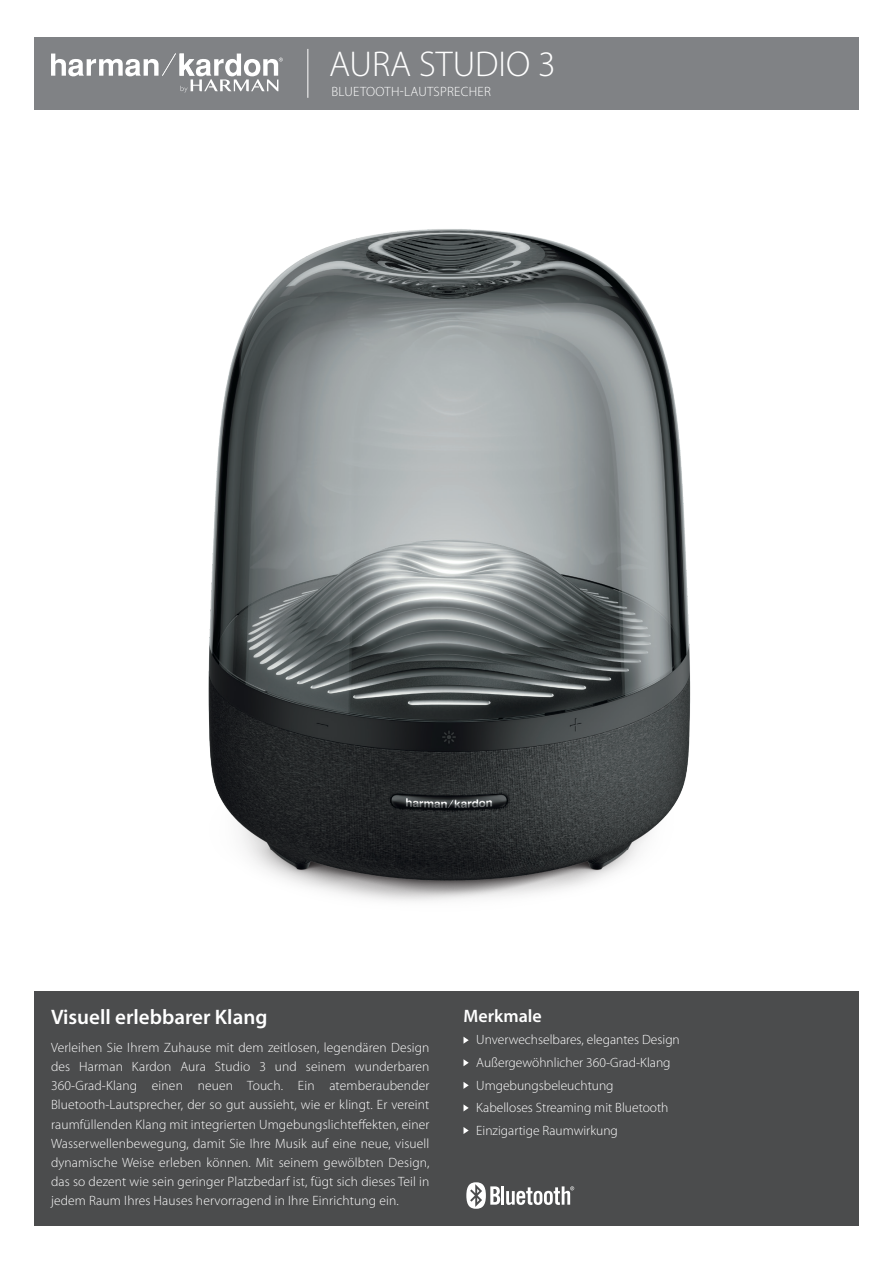
<style>
.page{position:relative;width:893px;height:1263px;background:#fff}
.page>*{position:absolute;margin:0;border:0;box-sizing:border-box;transform-origin:0 0}
.t1{font:300 36px "Myriad Pro";color:#fff}
.t2{font:600 21px "Myriad Pro";color:#fff}
.t3{font:600 18px "Myriad Pro";color:#fff}
.t4{font:300 13.5px/19.2px "Myriad Pro";color:#fff;text-align:justify}
.t5{font:300 13.5px "Myriad Pro";letter-spacing:.02em;color:#fff}
</style>
<div class="page">
<img style="left:208px;top:229px;width:483px;height:672px">
<div style="left:34px;top:991px;width:825px;height:235px;background:#4b4c4d"></div>
<svg style="left:463px;top:1037px;width:6px;height:7px"></svg>
<svg style="left:463px;top:1059px;width:6px;height:7px"></svg>
<svg style="left:463px;top:1082px;width:6px;height:7px"></svg>
<svg style="left:463px;top:1104px;width:6px;height:7px"></svg>
<svg style="left:463px;top:1127px;width:6px;height:7px"></svg>
<div style="left:34px;top:37px;width:825px;height:72px;background:#808285"></div>
<hr style="left:307px;top:49px;width:1px;height:49px;background:#fff">
<svg style="left:466px;top:1182px;width:34px;height:27px"></svg>
<hr style="left:501px;top:1186px;width:3px;height:19px;background:#fff">
<svg style="left:506px;top:1186px;width:68px;height:19px"></svg>
<svg style="left:51px;top:53px;width:232px;height:40px"></svg>
<p class="t1" style="left:329px;top:44px;width:228px">AURA STUDIO 3</p>
<p class="t5" style="left:332px;top:84px;width:161px">BLUETOOTH-LAUTSPRECHER</p>
<p class="t2" style="left:51px;top:1003px;width:218px">Visuell erlebbarer Klang</p>
<p class="t4" style="left:51px;top:1038px;width:380px">Verleihen Sie Ihrem Zuhause mit dem zeitlosen, legendären Design des Harman Kardon Aura Studio 3 und seinem wunderbaren 360-Grad-Klang einen neuen Touch. Ein atemberaubender Bluetooth-Lautsprecher, der so gut aussieht, wie er klingt. Er vereint raumfüllenden Klang mit integrierten Umgebungslichteffekten, einer Wasserwellenbewegung, damit Sie Ihre Musik auf eine neue, visuell dynamische Weise erleben können. Mit seinem gewölbten Design, das so dezent wie sein geringer Platzbedarf ist, fügt sich dieses Teil in jedem Raum Ihres Hauses hervorragend in Ihre Einrichtung ein.</p>
<p class="t3" style="left:463px;top:1004px;width:80px">Merkmale</p>
<p class="t4" style="left:476px;top:1030px;width:205px">Unverwechselbares, elegantes Design</p>
<p class="t4" style="left:476px;top:1053px;width:196px">Außergewöhnlicher 360-Grad-Klang</p>
<p class="t4" style="left:476px;top:1076px;width:139px">Umgebungsbeleuchtung</p>
<p class="t4" style="left:476px;top:1098px;width:194px">Kabelloses Streaming mit Bluetooth</p>
<p class="t4" style="left:476px;top:1121px;width:143px">Einzigartige Raumwirkung</p>
</div>
